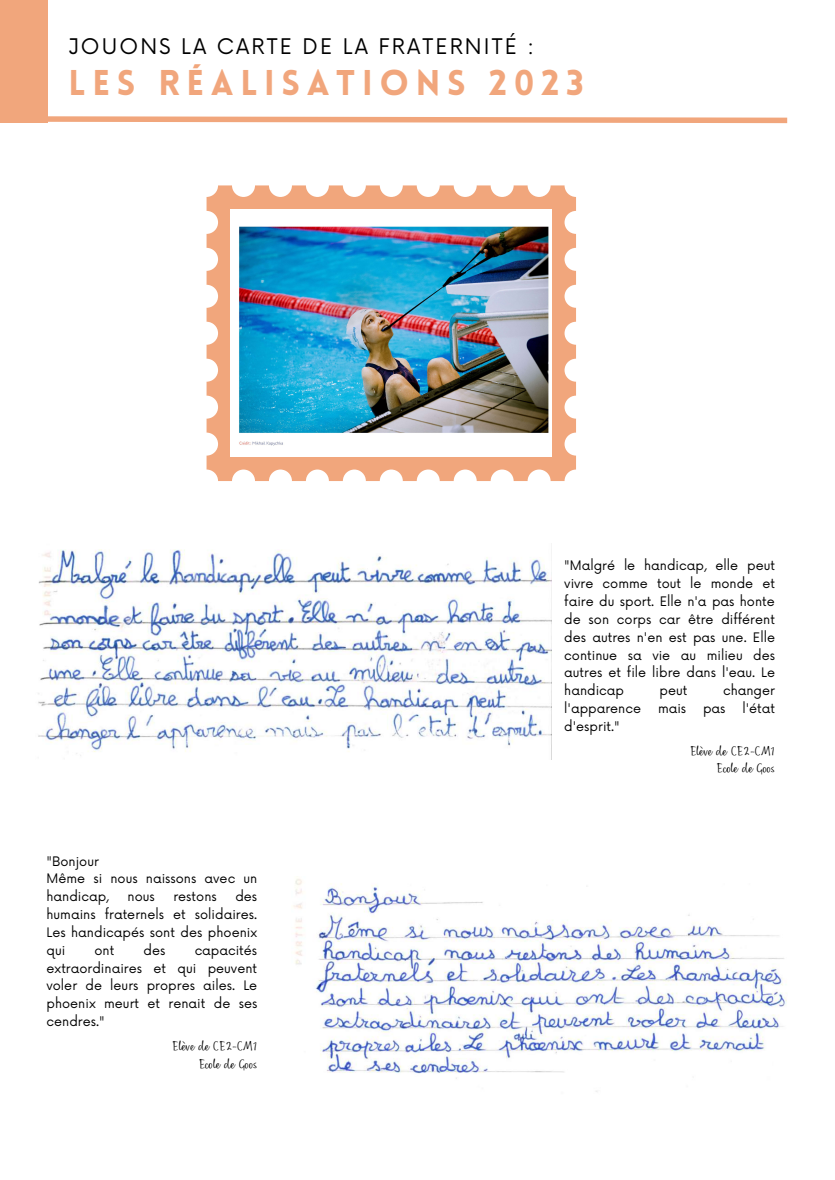
<style>
.page{position:relative;width:835px;height:1180px;background:#fff}
.page>*{position:absolute;margin:0;border:0;box-sizing:border-box;transform-origin:0 0}
.t1{font:900 35px "Lovelo";letter-spacing:.19em;color:#f1a67c}
.t2{font:21px "Now";letter-spacing:.1em;color:#000}
.t3{font:12.81px/17.8px "Now";color:#000;text-align:justify}
.t4{font:12.25px/17px "Nefelibata Script";color:#000;text-align:right}
</style>
<div class="page">
<img style="left:38px;top:549px;width:513px;height:207px">
<img style="left:293px;top:878px;width:493px;height:214px">
<div style="left:0;top:0;width:48px;height:123px;background:#f1a67c"></div>
<svg style="left:48px;top:116px;width:740px;height:8px"></svg>
<svg style="left:206px;top:185px;width:370px;height:296px;fill:#f1a67c"></svg>
<div style="left:231px;top:210px;width:320px;height:247px;background:#fff"></div>
<img style="left:239px;top:226px;width:310px;height:220px">
<h2 class="t2" style="left:68px;top:35px;width:467px">JOUONS LA CARTE DE LA FRATERNITÉ :</h2>
<h1 class="t1" style="left:68px;top:69px;width:516px">LES RÉALISATIONS 2023</h1>
<p class="t3" style="left:46px;top:852px;width:212px;text-align:left">"Bonjour<br>Même si nous naissons avec un handicap,</p>
<p class="t3" style="left:46px;top:888px;width:212px;text-indent:189px">des humains fraternels et solidaires.<br>Les handicapés sont des phoenix qui</p>
<p class="t3" style="left:127px;top:888px;width:29px">nous</p>
<p class="t3" style="left:173px;top:888px;width:45px">restons</p>
<p class="t3" style="left:94px;top:942px;width:21px">ont</p>
<p class="t3" style="left:144px;top:942px;width:23px">des</p>
<p class="t3" style="left:46px;top:942px;width:212px;text-indent:148px">capacités extraordinaires et qui peuvent voler de leurs propres ailes. Le phoenix meurt et renait de ses cendres."</p>
<p class="t4" style="left:172px;top:1038px;width:86px">Elève de CE2-CM1<br>Ecole de Goos</p>
<p class="t3" style="left:564px;top:557px;width:212px">"Malgré le handicap, elle peut vivre comme tout le monde et faire du sport. Elle n'a pas honte de son corps car être différent des autres n'en est pas une. Elle continue sa vie au milieu des autres et file libre dans l'eau. Le handicap</p>
<p class="t3" style="left:659px;top:682px;width:29px">peut</p>
<p class="t3" style="left:723px;top:682px;width:53px">changer</p>
<p class="t3" style="left:564px;top:700px;width:78px">l'apparence</p>
<p class="t3" style="left:658px;top:700px;width:30px">mais</p>
<p class="t3" style="left:703px;top:700px;width:24px">pas</p>
<p class="t3" style="left:742px;top:700px;width:34px">l'état</p>
<p class="t3" style="left:564px;top:718px;width:57px">d'esprit."</p>
<p class="t4" style="left:690px;top:743px;width:86px">Elève de CE2-CM1<br>Ecole de Goos</p>
</div>
